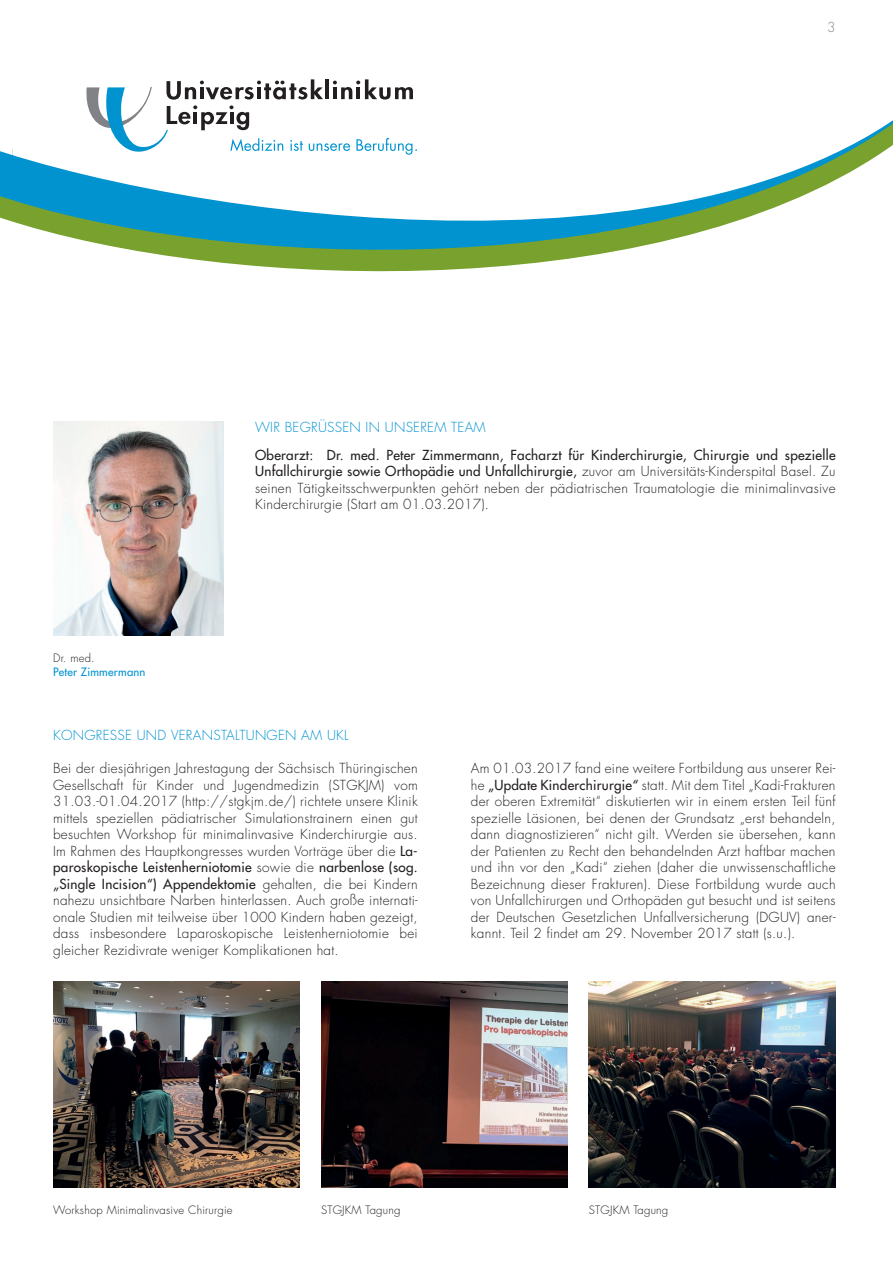
<style>
.page{position:relative;width:893px;height:1263px;background:#fff}
.page>*{position:absolute;margin:0;border:0;box-sizing:border-box;transform-origin:0 0}
.t1{font:300 13.5px/16.5px "Futura Std";letter-spacing:.02em;color:#231f20;text-align:justify}
.t2{font:300 13.5px "Futura Std";letter-spacing:.02em;color:#0093d0}
.t3{font:300 13.5px "Futura Std";color:#808285}
.t4{font:300 11.25px "Futura Std";letter-spacing:.02em;color:#231f20}
.t5{font:500 11.25px "Futura Std";letter-spacing:.02em;color:#0093d0}
.s1{font-weight:500}
</style>
<div class="page">
<svg style="left:86px;top:79px;width:327px;height:35px"></svg>
<svg style="left:91px;top:114px;width:802px;height:21px"></svg>
<svg style="left:0;top:135px;width:893px;height:137px"></svg>
<img style="left:53px;top:981px;width:247px;height:207px">
<img style="left:589px;top:981px;width:247px;height:207px">
<img style="left:321px;top:981px;width:247px;height:207px">
<img style="left:53px;top:421px;width:170px;height:215px">
<p class="t3" style="left:827px;top:19px;width:10px">3</p>
<p class="t4" style="left:53px;top:651px;width:43px">Dr. med.</p>
<p class="t5" style="left:53px;top:665px;width:94px">Peter Zimmermann</p>
<p class="t2" style="left:255px;top:419px;width:232px">WIR BEGRÜSSEN IN UNSEREM TEAM</p>
<p class="t1" style="left:255px;top:447px;width:582px"><span class="s1">Oberarzt: Dr. med. Peter Zimmermann, Facharzt für Kinderchirurgie, Chirurgie und spezielle Unfallchirurgie sowie Orthopädie und Unfallchirurgie,</span> zuvor am Universitäts-Kinderspital Basel. Zu seinen Tätigkeitsschwerpunkten gehört neben der pädiatrischen Traumatologie die minimalinvasive Kinderchirurgie (Start am 01.03.2017).</p>
<p class="t2" style="left:53px;top:727px;width:297px">KONGRESSE UND VERANSTAlTUNGEN AM UKL</p>
<p class="t1" style="left:53px;top:761px;width:366px">Bei der diesjährigen Jahrestagung der Sächsisch Thüringischen Gesellschaft für Kinder und Jugendmedizin (STGKJM) vom 31.03.-01.04.2017 (http://stgkjm.de/) richtete unsere Klinik mittels speziellen pädiatrischer Simulationstrainern einen gut besuchten Workshop für minimalinvasive Kinderchirurgie aus.<br>Im Rahmen des Hauptkongresses wurden Vorträge über die <span class="s1">La&shy;paroskopische Leistenherniotomie</span> sowie die <span class="s1">narbenlose (sog. „Single Incision“) Appendektomie</span> gehalten, die bei Kindern nahezu unsichtbare Narben hinterlassen. Auch große internati&shy;onale Studien mit teilweise über 1000 Kindern haben gezeigt, dass insbesondere Laparoskopische Leistenherniotomie bei gleicher Rezidivrate weniger Komplikationen hat.</p>
<p class="t1" style="left:471px;top:760px;width:366px">Am 01.03.2017 fand eine weitere Fortbildung aus unserer Rei&shy;he <span class="s1">„Update Kinderchirurgie“</span> statt. Mit dem Titel „Kadi-Frakturen der oberen Extremität“ diskutierten wir in einem ersten Teil fünf spezielle Läsionen, bei denen der Grundsatz „erst behandeln, dann diagnostizieren“ nicht gilt. Werden sie übersehen, kann der Patienten zu Recht den behandelnden Arzt haftbar machen und ihn vor den „Kadi“ ziehen (daher die unwissenschaftliche Bezeichnung dieser Frakturen). Diese Fortbildung wurde auch von Unfallchirurgen und Orthopäden gut besucht und ist seitens der Deutschen Gesetzlichen Unfallversicherung (DGUV) aner&shy;kannt. Teil 2 findet am 29. November 2017 statt (s.u.).</p>
<p class="t4" style="left:53px;top:1203px;width:181px">Workshop Minimalinvasive Chirurgie</p>
<p class="t4" style="left:321px;top:1203px;width:81px">STGJKM Tagung</p>
<p class="t4" style="left:589px;top:1203px;width:81px">STGJKM Tagung</p>
</div>
